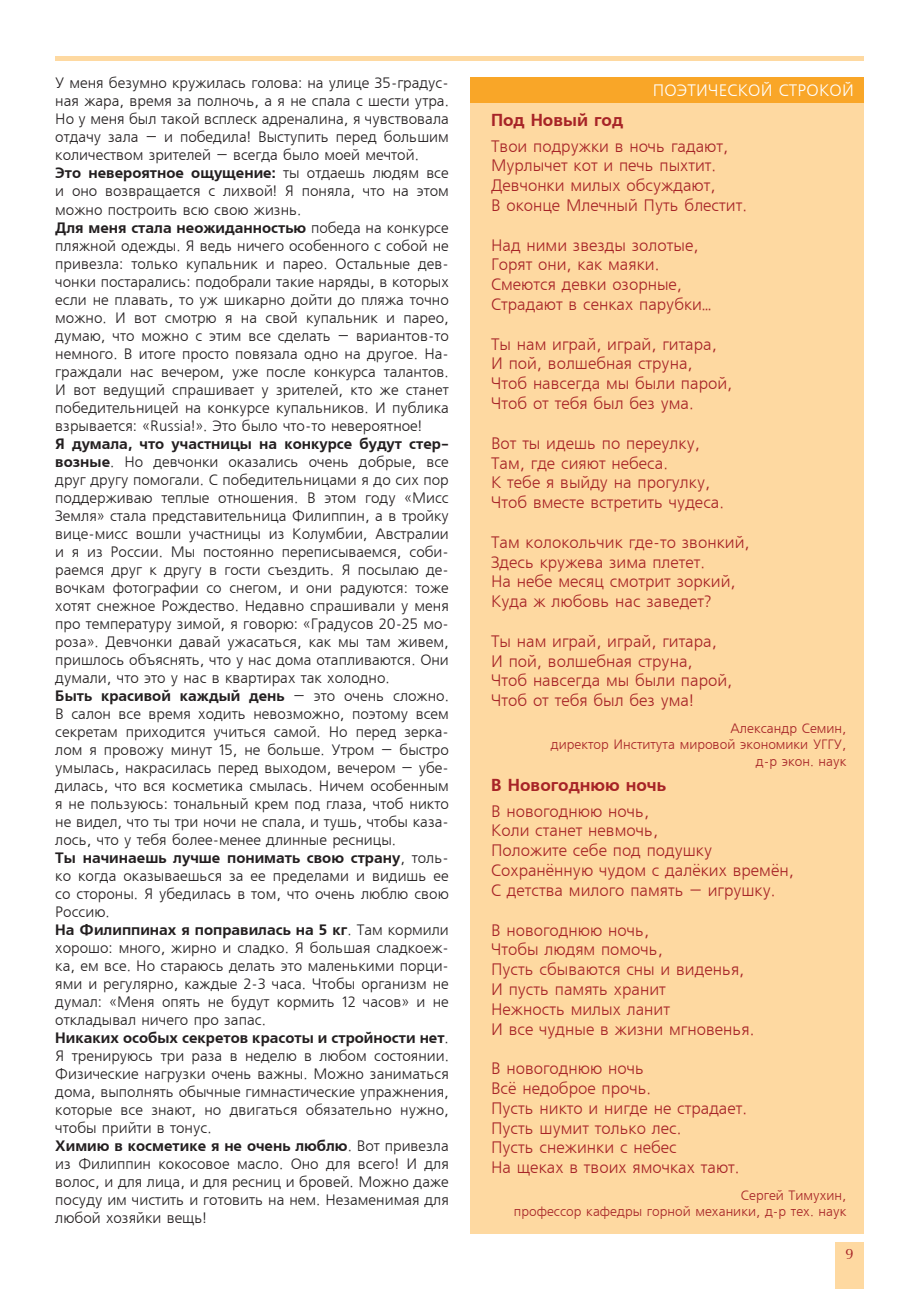
<style>
.page{position:relative;width:919px;height:1289px;background:#fff}
.page>*{position:absolute;margin:0;border:0;box-sizing:border-box;transform-origin:0 0}
.t1{font:17.25px "AXP Free Set C Bold";color:#a72427}
.t2{font:16.5px/19.8px "Free Set CTT";color:#a72427}
.t3{font:16.5px "Free Set CTT";letter-spacing:.01em;color:#fff}
.t4{font:15px/18px "Free Set CTT";color:#231f20;text-align:justify}
.t5{font:15px "AXP Free Set C Bold";color:#231f20}
.t6{font:15px "AG Opus";color:#a72427}
.t7{font:13.5px/16.2px "Free Set CTT";color:#a72427;text-align:right}
.s1{font-family:"Free Set CTT"}
.s2{font-family:"AXP Free Set C Bold"}
</style>
<div class="page">
<div style="left:835px;top:1242px;width:28px;height:46px;background:#fed9a1"></div>
<hr style="left:55px;top:56px;width:808px;height:4px;background:#fed9a1">
<div style="left:470px;top:78px;width:393px;height:1155px;background:#fed9a1"></div>
<div style="left:470px;top:78px;width:393px;height:25px;background:#f9a628"></div>
<p class="t4" style="left:55px;top:75px;width:395px">У меня безумно кружилась голова: на улице 35-градус&shy;ная жара, время за полночь, а я не спала с шести утра.<br>Но у меня был такой всплеск адреналина, я чувствовала отдачу зала – и победила! Выступить перед большим количеством зрителей – всегда было моей мечтой.</p>
<p class="t5" style="left:55px;top:165px;width:395px">Это невероятное ощущение: <span class="s1">ты отдаешь людям все</span></p>
<p class="t4" style="left:55px;top:183px;width:395px">и оно возвращается с лихвой! Я поняла, что на этом можно построить всю свою жизнь.</p>
<p class="t5" style="left:55px;top:219px;width:395px">Для меня стала неожиданностью <span class="s1">победа на конкурсе</span></p>
<p class="t4" style="left:55px;top:237px;width:395px">пляжной одежды. Я ведь ничего особенного с собой не привезла: только купальник и парео. Остальные дев&shy;чонки постарались: подобрали такие наряды, в которых если не плавать, то уж шикарно дойти до пляжа точно можно. И вот смотрю я на свой купальник и парео, думаю, что можно с этим все сделать – вариантов-то немного. В итоге просто повязала одно на другое. На&shy;граждали нас вечером, уже после конкурса талантов.<br>И вот ведущий спрашивает у зрителей, кто же станет победительницей на конкурсе купальников. И публика взрывается: «Russia!». Это было что-то невероятное!</p>
<p class="t5" style="left:55px;top:435px;width:395px">Я думала, что участницы на конкурсе будут стер-</p>
<p class="t4" style="left:55px;top:453px;width:395px"><span class="s2">возные</span>. Но девчонки оказались очень добрые, все друг другу помогали. С победительницами я до сих пор поддерживаю теплые отношения. В этом году «Мисс Земля» стала представительница Филиппин, а в тройку вице-мисс вошли участницы из Колумбии, Австралии и я из России. Мы постоянно переписываемся, соби&shy;раемся друг к другу в гости съездить. Я посылаю де&shy;вочкам фотографии со снегом, и они радуются: тоже хотят снежное Рождество. Недавно спрашивали у меня про температуру зимой, я говорю: «Градусов 20-25 мо&shy;роза». Девчонки давай ужасаться, как мы там живем, пришлось объяснять, что у нас дома отапливаются. Они думали, что это у нас в квартирах так холодно.</p>
<p class="t5" style="left:55px;top:687px;width:395px">Быть красивой каждый день <span class="s1">– это очень сложно.</span></p>
<p class="t4" style="left:55px;top:705px;width:395px">В салон все время ходить невозможно, поэтому всем секретам приходится учиться самой. Но перед зерка&shy;лом я провожу минут 15, не больше. Утром – быстро умылась, накрасилась перед выходом, вечером – убе&shy;дилась, что вся косметика смылась. Ничем особенным я не пользуюсь: тональный крем под глаза, чтоб никто не видел, что ты три ночи не спала, и тушь, чтобы каза&shy;лось, что у тебя более-менее длинные ресницы.</p>
<p class="t5" style="left:55px;top:849px;width:395px">Ты начинаешь лучше понимать свою страну<span class="s1">, толь-</span></p>
<p class="t4" style="left:55px;top:867px;width:395px">ко когда оказываешься за ее пределами и видишь ее со стороны. Я убедилась в том, что очень люблю свою Россию.</p>
<p class="t5" style="left:55px;top:921px;width:395px">На Филиппинах я поправилась на 5 кг<span class="s1">. Там кормили</span></p>
<p class="t4" style="left:55px;top:939px;width:395px">хорошо: много, жирно и сладко. Я большая сладкоеж&shy;ка, ем все. Но стараюсь делать это маленькими порци&shy;ями и регулярно, каждые 2-3 часа. Чтобы организм не думал: «Меня опять не будут кормить 12 часов» и не откладывал ничего про запас.</p>
<p class="t5" style="left:55px;top:1029px;width:395px">Никаких особых секретов красоты и стройности нет<span class="s1">.</span></p>
<p class="t4" style="left:55px;top:1047px;width:395px">Я тренируюсь три раза в неделю в любом состоянии.<br>Физические нагрузки очень важны. Можно заниматься дома, выполнять обычные гимнастические упражнения, которые все знают, но двигаться обязательно нужно, чтобы прийти в тонус.</p>
<p class="t5" style="left:55px;top:1137px;width:395px">Химию в косметике я не очень люблю<span class="s1">. Вот привезла</span></p>
<p class="t4" style="left:55px;top:1155px;width:395px">из Филиппин кокосовое масло. Оно для всего! И для волос, и для лица, и для ресниц и бровей. Можно даже посуду им чистить и готовить на нем. Незаменимая для любой хозяйки вещь!</p>
<p class="t3" style="left:652px;top:82px;width:202px">ПОЭТИЧЕСКОЙ СТРОКОЙ</p>
<p class="t1" style="left:491px;top:110px;width:133px">Под Новый год</p>
<p class="t2" style="left:491px;top:137px;width:257px">Твои подружки в ночь гадают,<br>Мурлычет кот и печь пыхтит.<br>Девчонки милых обсуждают,<br>В оконце Млечный Путь блестит.</p>
<p class="t2" style="left:491px;top:236px;width:221px">Над ними звезды золотые,<br>Горят они, как маяки.<br>Смеются девки озорные,<br>Страдают в сенках парубки…</p>
<p class="t2" style="left:491px;top:335px;width:243px">Ты нам играй, играй, гитара,<br>И пой, волшебная струна,<br>Чтоб навсегда мы были парой,<br>Чтоб от тебя был без ума.</p>
<p class="t2" style="left:491px;top:434px;width:234px">Вот ты идешь по переулку,<br>Там, где сияют небеса.<br>К тебе я выйду на прогулку,<br>Чтоб вместе встретить чудеса.</p>
<p class="t2" style="left:491px;top:533px;width:260px">Там колокольчик где-то звонкий,<br>Здесь кружева зима плетет.<br>На небе месяц смотрит зоркий,<br>Куда ж любовь нас заведет?</p>
<p class="t2" style="left:491px;top:632px;width:243px">Ты нам играй, играй, гитара,<br>И пой, волшебная струна,<br>Чтоб навсегда мы были парой,<br>Чтоб от тебя был без ума!</p>
<p class="t7" style="left:551px;top:721px;width:297px">Александр Семин,<br>директор Института мировой экономики УГГУ, д-р экон. наук</p>
<p class="t1" style="left:491px;top:775px;width:176px">В Новогоднюю ночь</p>
<p class="t2" style="left:491px;top:802px;width:304px">В новогоднюю ночь,<br>Коли станет невмочь,<br>Положите себе под подушку<br>Сохранённую чудом с далёких времён,<br>С детства милого память – игрушку.</p>
<p class="t2" style="left:491px;top:920px;width:265px">В новогоднюю ночь,<br>Чтобы людям помочь,<br>Пусть сбываются сны и виденья,<br>И пусть память хранит<br>Нежность милых ланит<br>И все чудные в жизни мгновенья.</p>
<p class="t2" style="left:491px;top:1059px;width:258px">В новогоднюю ночь<br>Всё недоброе прочь.<br>Пусть никто и нигде не страдает.<br>Пусть шумит только лес.<br>Пусть снежинки с небес<br>На щеках в твоих ямочках тают.</p>
<p class="t7" style="left:514px;top:1188px;width:334px">Сергей Тимухин,<br>профессор кафедры горной механики, д-р тех. наук</p>
<p class="t6" style="left:845px;top:1245px;width:10px">9</p>
</div>
